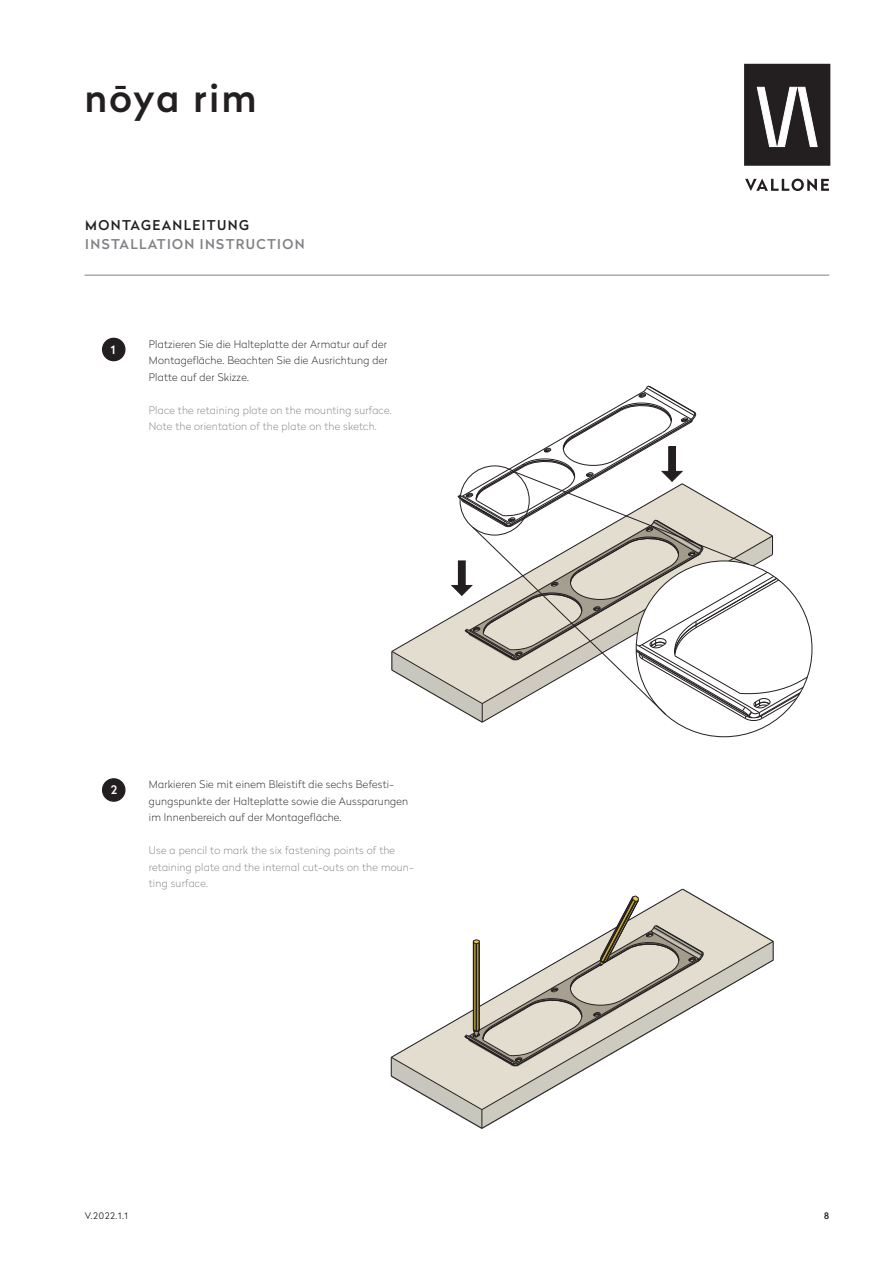
<style>
.page{position:relative;width:893px;height:1263px;background:#fff}
.page>*{position:absolute;margin:0;border:0;box-sizing:border-box;transform-origin:0 0}
.t1{font:500 38.55px "Radikal";letter-spacing:.06em;color:#231f20}
.t2{font:500 13.5px "Radikal";letter-spacing:.1em;color:#808285}
.t3{font:500 13.5px "Radikal";letter-spacing:.1em;color:#231f20}
.t4{font:500 11.85px "Radikal";color:#fff}
.Fließtext_DE{font:100 10.5px/16.5px "Radikal";letter-spacing:.02em;color:#231f20}
.Fließtext_EN{font:100 10.5px/16.5px "Radikal";letter-spacing:.02em;color:#808285}
.t5{font:300 9px "Radikal";color:#231f20}
.t6{font:500 9px "Radikal";color:#231f20}
</style>
<div class="page">
<svg style="left:745px;top:179px;width:84px;height:12px"></svg>
<div style="left:745px;top:65px;width:84px;height:99px;background:#231f20"></div>
<div style="left:744px;top:64px;width:86px;height:102px;border:3px solid #231f20"></div>
<svg style="left:757px;top:87px;width:61px;height:60px"></svg>
<hr style="left:84px;top:275px;width:745px;height:1px;background:#808285">
<div style="left:103px;top:338px;width:22px;height:23px;background:#231f20;border-radius:50%"></div>
<div style="left:102px;top:338px;width:24px;height:23px;border:1px solid #231f20;border-radius:50%"></div>
<div style="left:103px;top:779px;width:22px;height:22px;background:#231f20;border-radius:50%"></div>
<div style="left:102px;top:778px;width:24px;height:24px;border:1px solid #231f20;border-radius:50%"></div>
<svg style="left:390px;top:888px;width:384px;height:241px"></svg>
<svg style="left:391px;top:385px;width:421px;height:352px"></svg>
<h1 class="t1" style="left:84px;top:70px;width:174px">nōya rim</h1>
<p class="t3" style="left:85px;top:215px;width:165px">MONTAGEANLEITUNG</p>
<p class="t2" style="left:85px;top:235px;width:221px">INSTALLATION INSTRUCTION</p>
<p class="t4" style="left:111px;top:341px;width:6px">1</p>
<p class="Fließtext_DE" style="left:149px;top:335px;width:240px">Platzieren Sie die Halteplatte der Armatur auf der</p>
<p class="Fließtext_DE" style="left:149px;top:352px;width:240px">Montagefläche. Beachten Sie die Ausrichtung der<br>Platte auf der Skizze.</p>
<p class="Fließtext_EN" style="left:149px;top:401px;width:244px">Place the retaining plate on the mounting surface.<br>Note the orientation of the plate on the sketch.</p>
<p class="t4" style="left:111px;top:781px;width:8px">2</p>
<p class="Fließtext_DE" style="left:149px;top:776px;width:261px">Markieren Sie mit einem Bleistift die sechs Befesti&shy;gungspunkte der Halteplatte sowie die Aussparungen im Innenbereich auf der Montagefläche.</p>
<p class="Fließtext_EN" style="left:149px;top:842px;width:266px">Use a pencil to mark the six fastening points of the retaining plate and the internal cut-outs on the moun&shy;ting surface.</p>
<p class="t5" style="left:85px;top:1209px;width:45px">V.2022.1.1</p>
<p class="t6" style="left:824px;top:1209px;width:6px">8</p>
</div>
